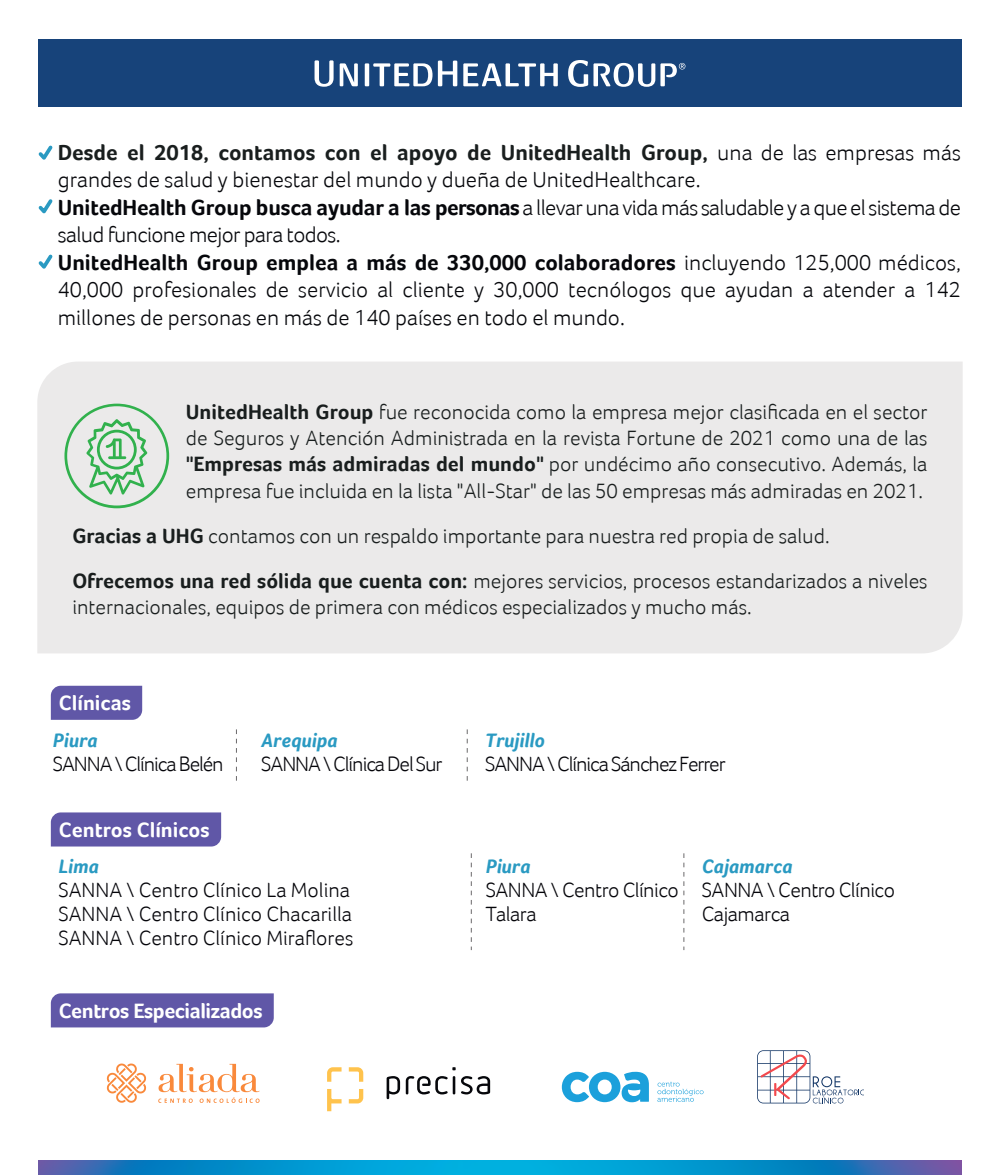
<style>
.page{position:relative;width:1000px;height:1175px;background:#fff}
.page>*{position:absolute;margin:0;border:0;box-sizing:border-box;transform-origin:0 0}
.t1{font:300 22.5px/27.5px "Foco";color:#06070b}
.t2{font:700 21.38px "Foco";color:#fff}
.t3{font:700 21.38px "Foco";letter-spacing:-.02em;color:#fff}
.t4{font:300 21.25px/26.2px "Foco";color:#191e1e;text-align:justify}
.t5{font:300 21.12px/23.8px "Foco";color:#05050a}
.t6{font:300 21.12px "Foco";letter-spacing:-.05em;color:#05050a}
.t7{font:300 21.12px/23.8px "Foco";letter-spacing:-.025em;color:#05050a}
.t8{font:italic 700 20px "Foco";color:#2a9ac2}
.s1{font-weight:700;color:#191e1e}
.s2{font-weight:700}
</style>
<div class="page">
<img style="left:39px;top:1161px;width:922px;height:14px">
<div style="left:37px;top:362px;width:926px;height:291px;background:#ebeaea"></div>
<div style="left:51px;top:686px;width:91px;height:34px;background:#6057a7"></div>
<div style="left:51px;top:812px;width:170px;height:35px;background:#6057a7"></div>
<div style="left:51px;top:993px;width:223px;height:34px;background:#6057a7"></div>
<svg style="left:107px;top:1063px;width:39px;height:40px"></svg>
<svg style="left:158px;top:1064px;width:102px;height:39px"></svg>
<div style="left:38px;top:39px;width:924px;height:68px;background:#17437a"></div>
<svg style="left:315px;top:60px;width:19px;height:27px"></svg>
<hr style="left:365px;top:63px;width:4px;height:23px;background:#fff">
<svg style="left:373px;top:61px;width:84px;height:25px"></svg>
<svg style="left:340px;top:63px;width:18px;height:23px"></svg>
<svg style="left:568px;top:60px;width:20px;height:27px"></svg>
<svg style="left:463px;top:63px;width:95px;height:23px"></svg>
<svg style="left:594px;top:63px;width:91px;height:24px"></svg>
<svg style="left:38px;top:145px;width:15px;height:15px"></svg>
<svg style="left:38px;top:199px;width:15px;height:15px"></svg>
<svg style="left:38px;top:254px;width:15px;height:15px"></svg>
<svg style="left:64px;top:404px;width:105px;height:104px;background:#c4dec9"></svg>
<svg style="left:236px;top:729px;width:1px;height:52px"></svg>
<svg style="left:467px;top:729px;width:1px;height:52px"></svg>
<svg style="left:471px;top:853px;width:1px;height:97px"></svg>
<svg style="left:684px;top:853px;width:1px;height:97px"></svg>
<svg style="left:757px;top:1050px;width:107px;height:53px"></svg>
<svg style="left:657px;top:1082px;width:47px;height:20px"></svg>
<svg style="left:562px;top:1072px;width:87px;height:30px"></svg>
<svg style="left:327px;top:1067px;width:15px;height:15px"></svg>
<svg style="left:349px;top:1089px;width:14px;height:14px"></svg>
<svg style="left:327px;top:1089px;width:15px;height:22px"></svg>
<svg style="left:349px;top:1067px;width:14px;height:15px"></svg>
<svg style="left:387px;top:1076px;width:13px;height:23px"></svg>
<svg style="left:461px;top:1076px;width:29px;height:18px"></svg>
<svg style="left:452px;top:1067px;width:4px;height:3px"></svg>
<svg style="left:406px;top:1076px;width:49px;height:18px"></svg>
<p class="t1" style="left:58px;top:138px;width:905px"><span class="s1">Desde el 2018, contamos con el apoyo de UnitedHealth Group,</span> una de las empresas más grandes de salud y bienestar del mundo y dueña de UnitedHealthcare.<br><span class="s2">UnitedHealth Group busca ayudar a las personas</span> a llevar una vida más saludable y a que el sistema de salud funcione mejor para todos.<br><span class="s2">UnitedHealth Group emplea a más de 330,000 colaboradores</span> incluyendo 125,000 médicos, 40,000 profesionales de servicio al cliente y 30,000 tecnólogos que ayudan a atender a 142 millones de personas en más de 140 países en todo el mundo.</p>
<p class="t4" style="left:186px;top:398px;width:743px"><span class="s2">UnitedHealth Group</span> fue reconocida como la empresa mejor clasificada en el sector de Seguros y Atención Administrada en la revista Fortune de 2021 como una de las <span class="s2">"Empresas más admiradas del mundo"</span> por undécimo año consecutivo. Además, la empresa fue incluida en la lista "All-Star" de las 50 empresas más admiradas en 2021.</p>
<p class="t4" style="left:72px;top:513px;width:857px;line-height:45px"><span class="s2">Gracias a UHG</span> contamos con un respaldo importante para nuestra red propia de salud.<br><span class="s2">Ofrecemos una red sólida que cuenta con:</span> mejores servicios, procesos estandarizados a niveles</p>
<p class="t4" style="left:72px;top:593px;width:681px">internacionales, equipos de primera con médicos especializados y mucho más.</p>
<p class="t2" style="left:59px;top:691px;width:74px">Clínicas</p>
<p class="t8" style="left:53px;top:728px;width:46px">Piura</p>
<p class="t6" style="left:53px;top:751px;width:172px">SANNA \ Clínica Belén</p>
<p class="t2" style="left:59px;top:817px;width:152px">Centros Clínicos</p>
<p class="t8" style="left:261px;top:728px;width:78px">Arequipa</p>
<p class="t6" style="left:261px;top:751px;width:183px">SANNA \ Clínica Del Sur</p>
<p class="t8" style="left:58px;top:855px;width:42px">Lima</p>
<p class="t5" style="left:58px;top:878px;width:297px">SANNA \ Centro Clínico La Molina<br>SANNA \ Centro Clínico Chacarilla<br>SANNA \ Centro Clínico Miraflores</p>
<p class="t3" style="left:59px;top:998px;width:205px">Centros Especializados</p>
<p class="t8" style="left:485px;top:728px;width:61px">Trujillo</p>
<p class="t6" style="left:485px;top:751px;width:242px">SANNA \ Clínica Sánchez Ferrer</p>
<p class="t8" style="left:486px;top:855px;width:46px">Piura</p>
<p class="t7" style="left:486px;top:878px;width:195px">SANNA \ Centro Clínico<br>Talara</p>
<p class="t8" style="left:702px;top:855px;width:92px">Cajamarca</p>
<p class="t7" style="left:702px;top:878px;width:195px">SANNA \ Centro Clínico<br>Cajamarca</p>
</div>
